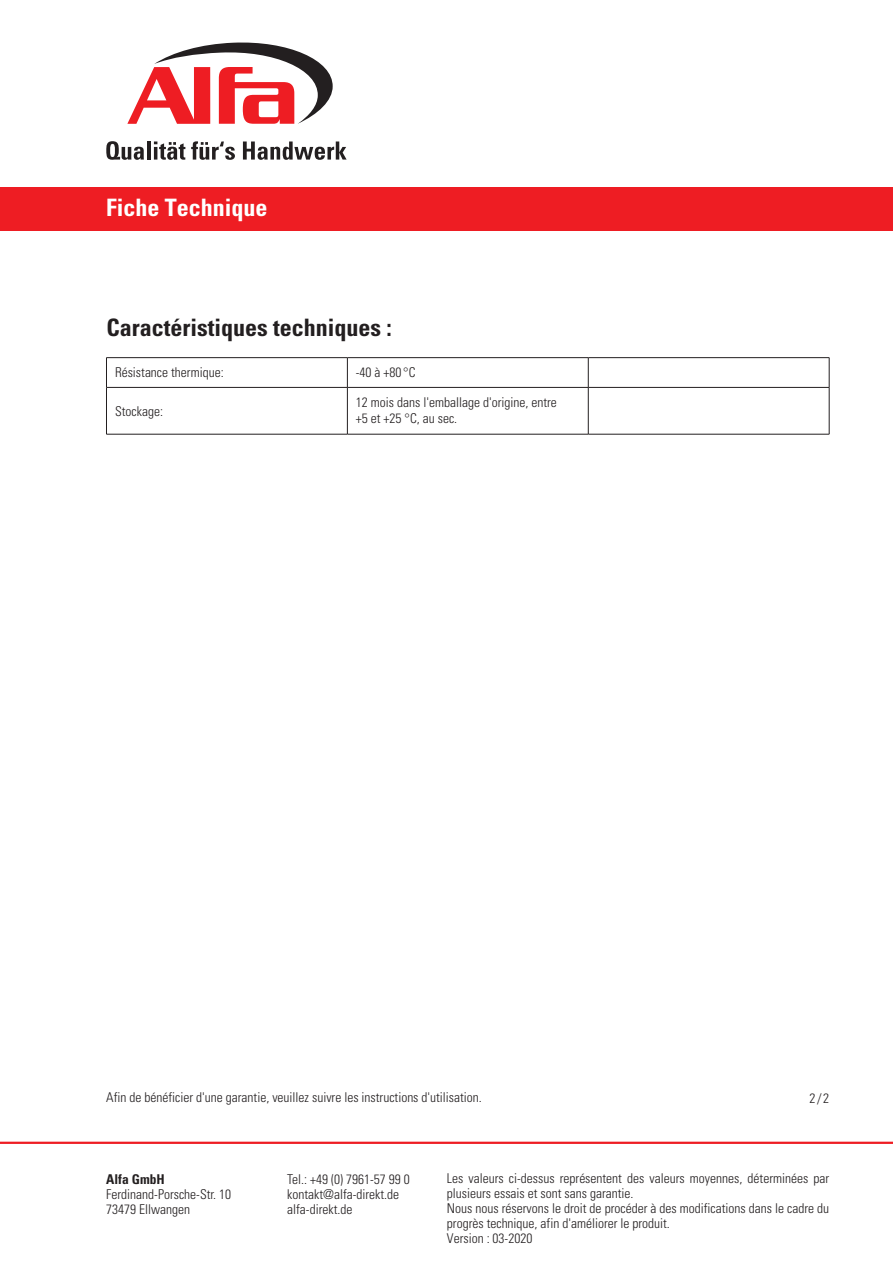
<style>
.page{position:relative;width:893px;height:1263px;background:#fff}
.page>*{position:absolute;margin:0;border:0;box-sizing:border-box;transform-origin:0 0}
.t1{font:700 condensed 24px "Univers LT Std";color:#231f20}
.t2{font:700 condensed 24px "Univers LT Std";color:#fff}
.t3{font:300 condensed 13.5px/15px "Univers LT Std";color:#231f20}
.t4{font:700 condensed 13.5px "Univers LT Std";color:#231f20}
</style>
<div class="page">
<hr style="left:0;top:1142px;width:893px;height:2px;background:#ee1d23">
<div style="left:0;top:187px;width:893px;height:44px;background:#ee1d23"></div>
<svg style="left:106px;top:141px;width:38px;height:19px"></svg>
<hr style="left:147px;top:141px;width:3px;height:19px;background:#231f20">
<svg style="left:154px;top:141px;width:31px;height:19px"></svg>
<svg style="left:191px;top:141px;width:44px;height:19px"></svg>
<svg style="left:243px;top:141px;width:104px;height:19px"></svg>
<svg style="left:127px;top:42px;width:206px;height:82px"></svg>
<hr style="left:106px;top:357px;width:241px;height:1px;background:#231f20">
<hr style="left:347px;top:357px;width:241px;height:1px;background:#231f20">
<hr style="left:588px;top:357px;width:241px;height:1px;background:#231f20">
<svg style="left:106px;top:358px;width:1px;height:29px"></svg>
<svg style="left:347px;top:358px;width:1px;height:29px"></svg>
<svg style="left:588px;top:358px;width:1px;height:29px"></svg>
<svg style="left:829px;top:358px;width:1px;height:29px"></svg>
<hr style="left:106px;top:387px;width:241px;height:1px;background:#231f20">
<hr style="left:106px;top:388px;width:1px;height:46px;background:#231f20">
<hr style="left:347px;top:387px;width:241px;height:1px;background:#231f20">
<hr style="left:347px;top:388px;width:1px;height:46px;background:#231f20">
<hr style="left:588px;top:387px;width:241px;height:1px;background:#231f20">
<hr style="left:588px;top:388px;width:1px;height:46px;background:#231f20">
<hr style="left:829px;top:388px;width:1px;height:46px;background:#231f20">
<hr style="left:106px;top:434px;width:241px;height:1px;background:#231f20">
<hr style="left:347px;top:434px;width:241px;height:1px;background:#231f20">
<hr style="left:588px;top:434px;width:241px;height:1px;background:#231f20">
<h1 class="t2" style="left:106px;top:193px;width:163px">Fiche Technique</h1>
<h1 class="t1" style="left:106px;top:313px;width:287px">Caractéristiques techniques :</h1>
<p class="t3" style="left:115px;top:365px;width:110px">Résistance thermique:</p>
<p class="t3" style="left:356px;top:365px;width:61px">-40 à +80 °C</p>
<p class="t3" style="left:115px;top:403px;width:49px">Stockage:</p>
<p class="t3" style="left:356px;top:394px;width:202px;line-height:16.2px">12 mois dans l'emballage d'origine, entre +5 et +25 °C, au sec.</p>
<p class="t3" style="left:106px;top:1090px;width:377px">Afin de bénéficier d'une garantie, veuillez suivre les instructions d'utilisation.</p>
<p class="t3" style="left:809px;top:1091px;width:21px">2/2</p>
<p class="t4" style="left:106px;top:1171px;width:60px">Alfa GmbH</p>
<p class="t3" style="left:106px;top:1187px;width:126px">Ferdinand-Porsche-Str. 10<br>73479 Ellwangen</p>
<p class="t3" style="left:287px;top:1172px;width:124px">Tel.: +49 (0) 7961-57 99 0 kontakt@alfa-direkt.de alfa-direkt.de</p>
<p class="t3" style="left:447px;top:1171px;width:384px">Les valeurs ci-dessus représentent des valeurs moyennes, déterminées par plusieurs essais et sont sans garantie.<br>Nous nous réservons le droit de procéder à des modifications dans le cadre du progrès technique, afin d'améliorer le produit.<br>Version : 03-2020</p>
</div>
